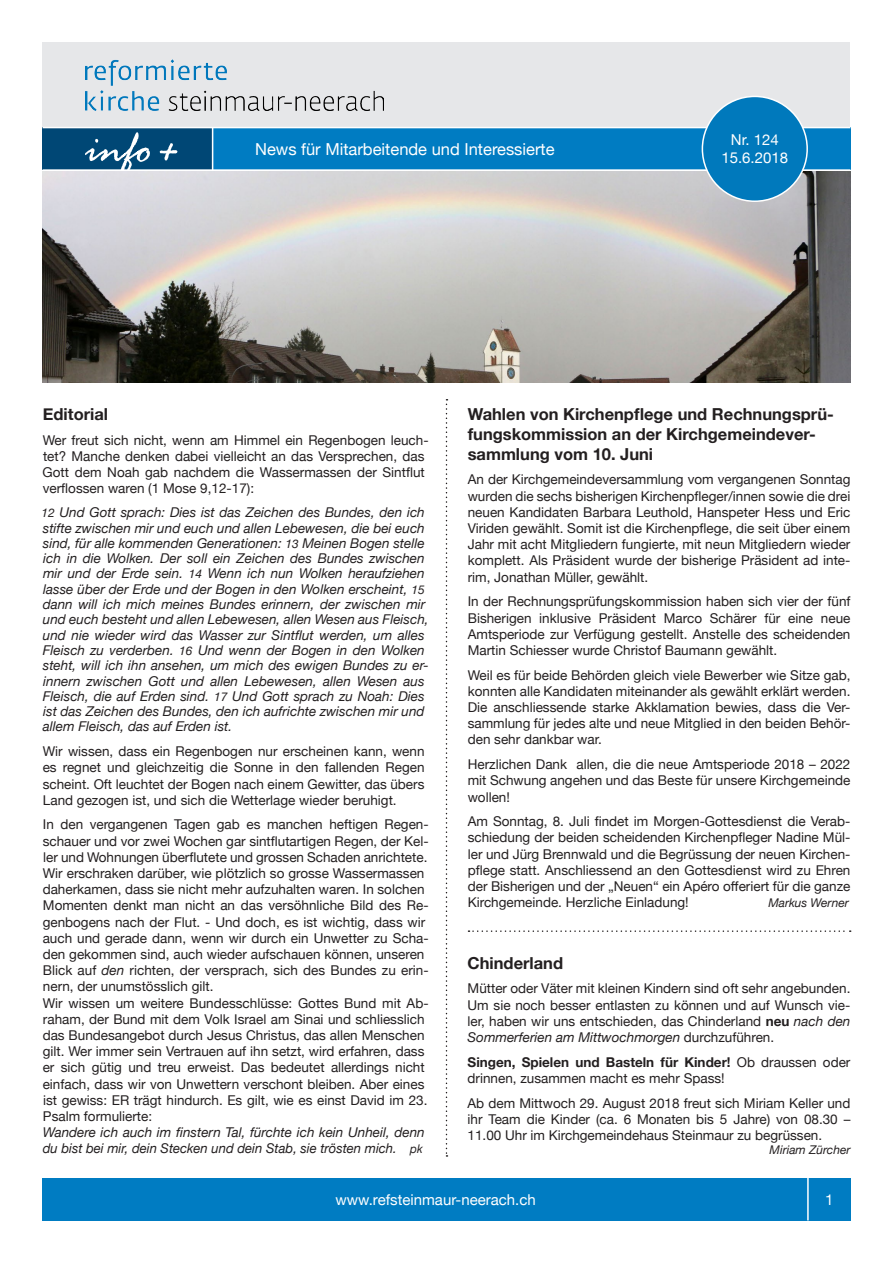
<style>
.page{position:relative;width:893px;height:1263px;background:#fff}
.page>*{position:absolute;margin:0;border:0;box-sizing:border-box;transform-origin:0 0}
.Titel{font:700 16.5px/19.8px "Helvetica Neue";color:#231f20}
.t1{font:16.5px "Helvetica Neue";color:#fff}
.t2{font:15px/18px "Helvetica Neue";color:#fff;text-align:center}
.t3{font:13.5px/16.2px "Helvetica Neue";color:#231f20;text-align:justify}
.t4{font:italic 13.5px/15.3px "Helvetica Neue";color:#231f20}
.Autor{font:italic 12px "Helvetica Neue";color:#231f20}
.s1{font-size:12px}
.s2{font-style:italic}
.s3{font-weight:700}
</style>
<div class="page">
<img style="left:42px;top:171px;width:808px;height:212px">
<svg style="left:446px;top:399px;width:1px;height:758px"></svg>
<div style="left:43px;top:1178px;width:765px;height:42px;background:#007cc2"></div>
<div style="left:808px;top:1178px;width:42px;height:42px;background:#007cc2"></div>
<hr style="left:807px;top:1178px;width:2px;height:42px;background:#fff">
<div style="left:43px;top:43px;width:807px;height:85px;background:#e6e7e9"></div>
<img style="left:85px;top:60px;width:298px;height:50px">
<div style="left:213px;top:128px;width:637px;height:42px;background:#007cc2"></div>
<div style="left:43px;top:128px;width:170px;height:42px;background:#004775"></div>
<hr style="left:43px;top:127px;width:807px;height:1px;background:#fff">
<svg style="left:85px;top:132px;width:92px;height:37px"></svg>
<hr style="left:212px;top:128px;width:1px;height:42px;background:#fff">
<hr style="left:43px;top:169px;width:807px;height:2px;background:#fff">
<div style="left:702px;top:96px;width:105px;height:105px;background:#0079bc;border-radius:50%"></div>
<div style="left:702px;top:96px;width:106px;height:106px;border:2px solid #fff;border-radius:50%"></div>
<svg style="left:468px;top:930px;width:383px;height:2px"></svg>
<p class="t1" style="left:255px;top:135px;width:301px">News für Mitarbeitende und Interessierte</p>
<p class="t2" style="left:721px;top:130px;width:68px">Nr. 124<br>15.6.2018</p>
<p class="Titel" style="left:468px;top:403px;width:368px">Wahlen von Kirchenpflege und Rechnungsprü&shy;fungskommission an der Kirchgemeindever&shy;sammlung vom 10. Juni</p>
<p class="t3" style="left:468px;top:470px;width:384px">An der Kirchgemeindeversammlung vom vergangenen Sonntag wurden die sechs bisherigen Kirchenpfleger/innen sowie die drei neuen Kandidaten Barbara Leuthold, Hanspeter Hess und Eric Viriden gewählt. Somit ist die Kirchenpflege, die seit über einem Jahr mit acht Mitgliedern fungierte, mit neun Mitgliedern wieder komplett. Als Präsident wurde der bisherige Präsident ad inte&shy;rim, Jonathan Müller, gewählt.</p>
<p class="t3" style="left:468px;top:592px;width:384px">In der Rechnungsprüfungskommission haben sich vier der fünf Bisherigen inklusive Präsident Marco Schärer für eine neue Amtsperiode zur Verfügung gestellt. Anstelle des scheidenden Martin Schiesser wurde Christof Baumann gewählt.</p>
<p class="t3" style="left:468px;top:666px;width:384px">Weil es für beide Behörden gleich viele Bewerber wie Sitze gab, konnten alle Kandidaten miteinander als gewählt erklärt werden.</p>
<p class="t3" style="left:468px;top:698px;width:384px">Die anschliessende starke Akklamation bewies, dass die Ver&shy;sammlung für jedes alte und neue Mitglied in den beiden Behör&shy;den sehr dankbar war.</p>
<p class="t3" style="left:468px;top:755px;width:384px">Herzlichen Dank allen, die die neue Amtsperiode 2018 – 2022 mit Schwung angehen und das Beste für unsere Kirchgemeinde wollen!</p>
<p class="t3" style="left:468px;top:812px;width:384px">Am Sonntag, 8. Juli findet im Morgen-Gottesdienst die Verab&shy;schiedung der beiden scheidenden Kirchenpfleger Nadine Mül&shy;ler und Jürg Brennwald und die Begrüssung der neuen Kirchen&shy;pflege statt. Anschliessend an den Gottesdienst wird zu Ehren der Bisherigen und der „Neuen“ ein Apéro offeriert für die ganze Kirchgemeinde. Herzliche Einladung!</p>
<p class="Titel" style="left:43px;top:403px;width:67px">Editorial</p>
<p class="t3" style="left:43px;top:431px;width:388px;text-align:left">Wer freut sich nicht, wenn am Himmel ein Regenbogen leuch&shy;tet? Manche denken dabei vielleicht an das Versprechen, das Gott dem Noah gab nachdem die Wassermassen der Sintflut verflossen waren (1 Mose 9,12-17):</p>
<p class="t4" style="left:41px;top:504px;width:389px"><span class="s1">12</span> Und Gott sprach: Dies ist das Zeichen des Bundes, den ich stifte zwischen mir und euch und allen Lebewesen, die bei euch sind, für alle kommenden Generationen: <span class="s1">13</span> Meinen Bogen stelle ich in die Wolken. Der soll ein Zeichen des Bundes zwischen mir und der Erde sein. <span class="s1">14</span> Wenn ich nun Wolken heraufziehen lasse über der Erde und der Bogen in den Wolken erscheint, <span class="s1">15 </span>dann will ich mich meines Bundes erinnern, der zwischen mir und euch besteht und allen Lebewesen, allen Wesen aus Fleisch, und nie wieder wird das Wasser zur Sintflut werden, um alles Fleisch zu verderben. <span class="s1">16</span> Und wenn der Bogen in den Wolken steht, will ich ihn ansehen, um mich des ewigen Bundes zu er&shy;innern zwischen Gott und allen Lebewesen, allen Wesen aus Fleisch, die auf Erden sind. <span class="s1">17</span> Und Gott sprach zu Noah: Dies ist das Zeichen des Bundes, den ich aufrichte zwischen mir und allem Fleisch, das auf Erden ist.</p>
<p class="t3" style="left:43px;top:742px;width:383px">Wir wissen, dass ein Regenbogen nur erscheinen kann, wenn es regnet und gleichzeitig die Sonne in den fallenden Regen scheint. Oft leuchtet der Bogen nach einem Gewitter, das übers Land gezogen ist, und sich die Wetterlage wieder beruhigt.</p>
<p class="t3" style="left:43px;top:815px;width:387px;text-align:left">In den vergangenen Tagen gab es manchen heftigen Regen&shy;schauer und vor zwei Wochen gar sintflutartigen Regen, der Kel&shy;ler und Wohnungen überflutete und grossen Schaden anrichtete.<br>Wir erschraken darüber, wie plötzlich so grosse Wassermassen daherkamen, dass sie nicht mehr aufzuhalten waren. In solchen Momenten denkt man nicht an das versöhnliche Bild des Re&shy;genbogens nach der Flut. - Und doch, es ist wichtig, dass wir auch und gerade dann, wenn wir durch ein Unwetter zu Scha&shy;den gekommen sind, auch wieder aufschauen können, unseren Blick auf <span class="s2">den</span> richten, der versprach, sich des Bundes zu erin&shy;nern, der unumstösslich gilt.</p>
<p class="t3" style="left:43px;top:994px;width:387px;text-align:left">Wir wissen um weitere Bundesschlüsse: Gottes Bund mit Ab&shy;raham, der Bund mit dem Volk Israel am Sinai und schliesslich das Bundesangebot durch Jesus Christus, das allen Menschen gilt. Wer immer sein Vertrauen auf ihn setzt, wird erfahren, dass er sich gütig und treu erweist. Das bedeutet allerdings nicht einfach, dass wir von Unwettern verschont bleiben. Aber eines ist gewiss: ER trägt hindurch. Es gilt, wie es einst David im 23.<br>Psalm formulierte:</p>
<p class="t4" style="left:43px;top:1124px;width:383px;line-height:16.2px">Wandere ich auch im finstern Tal, fürchte ich kein Unheil, denn du bist bei mir, dein Stecken und dein Stab, sie trösten mich. <span class="s1">pk</span></p>
<p class="t2" style="left:335px;top:1189px;width:202px">www.refsteinmaur-neerach.ch</p>
<p class="t2" style="left:825px;top:1189px;width:10px">1</p>
<p class="Autor" style="left:768px;top:893px;width:82px">Markus Werner</p>
<p class="Titel" style="left:468px;top:952px;width:97px">Chinderland</p>
<p class="t3" style="left:468px;top:979px;width:384px">Mütter oder Väter mit kleinen Kindern sind oft sehr angebunden.<br>Um sie noch besser entlasten zu können und auf Wunsch vie&shy;ler, haben wir uns entschieden, das Chinderland <span class="s3">neu</span> <span class="s2">nach den Sommerferien am Mittwochmorgen</span> durchzuführen.</p>
<p class="t3" style="left:468px;top:1053px;width:384px"><span class="s3">Singen, Spielen und Basteln für Kinder!</span> Ob draussen oder drinnen, zusammen macht es mehr Spass!</p>
<p class="t3" style="left:468px;top:1094px;width:384px">Ab dem Mittwoch 29. August 2018 freut sich Miriam Keller und ihr Team die Kinder (ca. 6 Monaten bis 5 Jahre) von 08.30 – 11.00 Uhr im Kirchgemeindehaus Steinmaur zu begrüssen.</p>
<p class="Autor" style="left:770px;top:1140px;width:82px">Miriam Zürcher</p>
</div>
